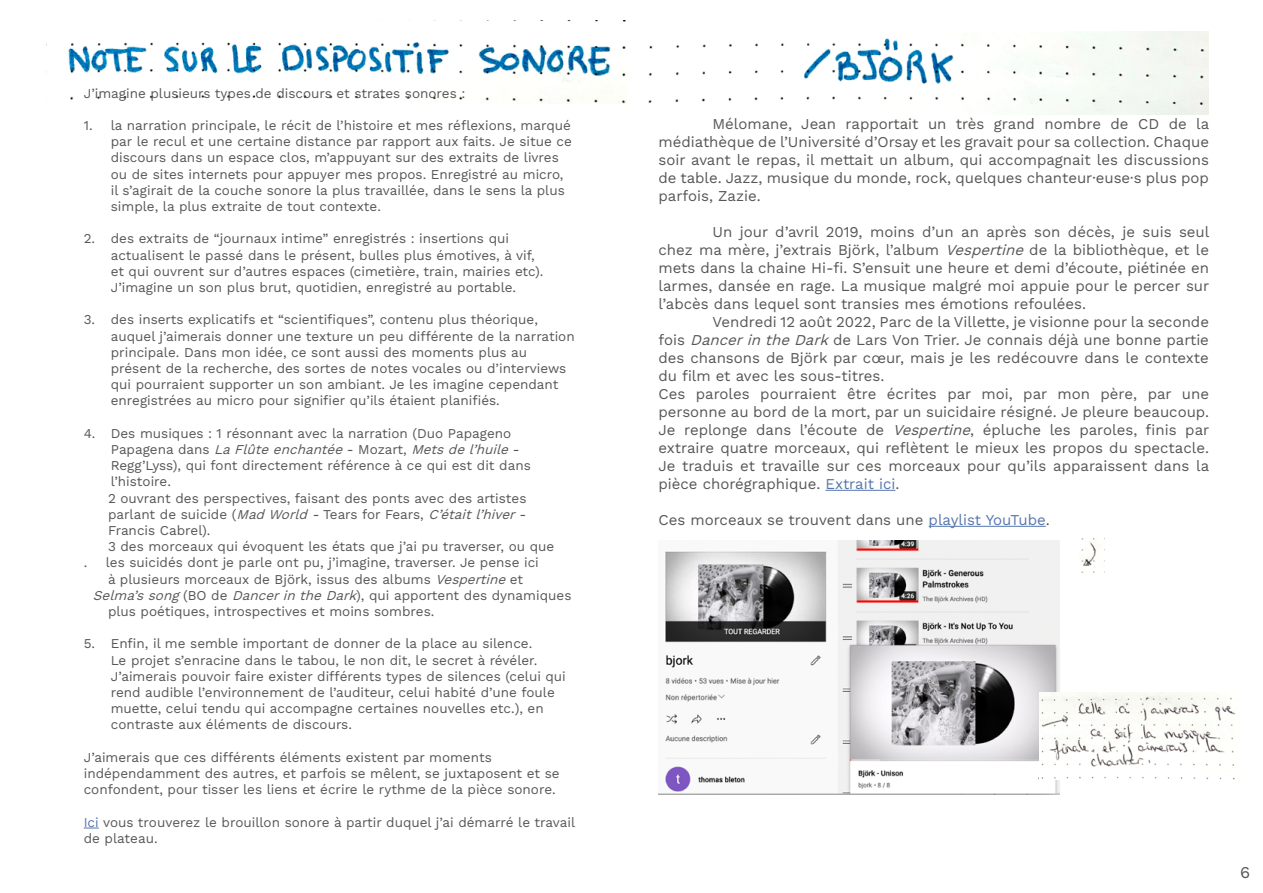
<style>
.page{position:relative;width:1263px;height:893px;background:#fff}
.page>*{position:absolute;margin:0;border:0;box-sizing:border-box;transform-origin:0 0}
.t1{font:16.5px "Work Sans";color:#575756}
.t2{font:15px/18px "Work Sans";color:#575756;text-align:justify}
.t3{font:13.5px/16.2px "Work Sans";color:#575756}
.t4{font:italic 13.5px "Work Sans";color:#575756}
.s1{font-style:normal}
.s2{font-style:italic}
.s3{color:#5576af}
</style>
<div class="page">
<img style="left:46px;top:20px;width:581px;height:83px">
<hr style="left:825px;top:490px;width:70px;height:1px;background:#5576af">
<hr style="left:929px;top:526px;width:117px;height:1px;background:#5576af">
<img style="left:658px;top:540px;width:402px;height:254px">
<img style="left:1081px;top:538px;width:24px;height:34px">
<img style="left:1039px;top:692px;width:197px;height:87px">
<svg style="left:84px;top:828px;width:15px;height:1px"></svg>
<img style="left:648px;top:32px;width:561px;height:83px">
<p class="t3" style="left:84px;top:84px;width:383px">J’imagine plusieurs types de discours et strates sonores :</p>
<p class="t3" style="left:111px;top:117px;width:463px;text-indent:-27px">1. la narration principale, le récit de l’histoire et mes réflexions, marqué par le recul et une certaine distance par rapport aux faits. Je situe ce discours dans un espace clos, m’appuyant sur des extraits de livres ou de sites internets pour appuyer mes propos. Enregistré au micro, il s’agirait de la couche sonore la plus travaillée, dans le sens la plus simple, la plus extraite de tout contexte.</p>
<p class="t3" style="left:111px;top:230px;width:434px;text-indent:-27px">2. des extraits de “journaux intime” enregistrés : insertions qui actualisent le passé dans le présent, bulles plus émotives, à vif, et qui ouvrent sur d’autres espaces (cimetière, train, mairies etc).<br>J’imagine un son plus brut, quotidien, enregistré au portable.</p>
<p class="t3" style="left:111px;top:311px;width:465px;text-indent:-27px">3. des inserts explicatifs et “scientifiques”, contenu plus théorique, auquel j’aimerais donner une texture un peu différente de la narration principale. Dans mon idée, ce sont aussi des moments plus au présent de la recherche, des sortes de notes vocales ou d’interviews qui pourraient supporter un son ambiant. Je les imagine cependant enregistrées au micro pour signifier qu’ils étaient planifiés.</p>
<p class="t3" style="left:84px;top:425px;width:429px">4. Des musiques : 1 résonnant avec la narration (Duo Papageno</p>
<p class="t4" style="left:111px;top:439px;width:410px"><span class="s1">P a p a g e n a d a n s</span> LaFlûteenchantée<span class="s1">- M o z a rt ,</span> Metsdel’huile<span class="s1">-</span></p>
<p class="t3" style="left:111px;top:457px;width:421px">Regg’Lyss), qui font directement référence à ce qui est dit dans</p>
<p class="t3" style="left:111px;top:473px;width:62px">l’histoire.</p>
<p class="t3" style="left:108px;top:489px;width:420px">2 ouvrant des perspectives, faisant des ponts avec des artistes</p>
<p class="t3" style="left:108px;top:506px;width:420px">parlant de suicide (<span class="s2">MadWorld-</span>Tears for Fears, <span class="s2">C’étaitl’hiver</span>-</p>
<p class="t3" style="left:108px;top:522px;width:104px">Francis Cabrel).</p>
<p class="t3" style="left:108px;top:538px;width:448px">3 des morceaux qui évoquent les états que j’ai pu traverser, ou que</p>
<p class="t3" style="left:84px;top:554px;width:5px">.</p>
<p class="t3" style="left:106px;top:554px;width:434px">les suicidés dont je parle ont pu, j’imagine, traverser. Je pense ici</p>
<p class="t3" style="left:108px;top:570px;width:417px">à plusieurs morceaux de Björk, issus des albums <span class="s2">Vespertine</span>et</p>
<p class="t3" style="left:93px;top:587px;width:480px"><span class="s2">Selma’ssong</span>(BO de <span class="s2">DancerintheDark</span>), qui apportent des dynamiques</p>
<p class="t3" style="left:108px;top:603px;width:328px">plus poétiques, introspectives et moins sombres.</p>
<p class="t3" style="left:111px;top:635px;width:457px;text-indent:-27px">5. Enfin, il me semble important de donner de la place au silence.<br>Le projet s’enracine dans le tabou, le non dit, le secret à révéler.<br>J’aimerais pouvoir faire exister différents types de silences (celui qui rend audible l’environnement de l’auditeur, celui habité d’une foule muette, celui tendu qui accompagne certaines nouvelles etc.), en contraste aux éléments de discours.</p>
<p class="t3" style="left:84px;top:749px;width:477px">J’aimerais que ces différents éléments existent par moments indépendamment des autres, et parfois se mêlent, se juxtaposent et se confondent, pour tisser les liens et écrire le rythme de la pièce sonore.</p>
<p class="t3" style="left:84px;top:813px;width:493px"><span class="s3">Ici</span> vous trouverez le brouillon sonore à partir duquel j’ai démarré le travail de plateau.</p>
<p class="t2" style="left:658px;top:114px;width:552px;text-indent:54px">Mélomane, Jean rapportait un très grand nombre de CD de la médiathèque de l’Université d’Orsay et les gravait pour sa collection. Chaque soir avant le repas, il mettait un album, qui accompagnait les discussions de table. Jazz, musique du monde, rock, quelques chanteur·euse·s plus pop parfois, Zazie.</p>
<p class="t2" style="left:658px;top:222px;width:552px;text-indent:54px">Un jour d’avril 2019, moins d’un an après son décès, je suis seul chez ma mère, j’extrais Björk, l’album <span class="s2">Vespertine</span>de la bibliothèque, et le mets dans la chaine Hi‑fi. S’ensuit une heure et demi d’écoute, piétinée en larmes, dansée en rage. La musique malgré moi appuie pour le percer sur l’abcès dans lequel sont transies mes émotions refoulées.</p>
<p class="t2" style="left:658px;top:312px;width:552px;text-align:left;text-indent:54px">Vendredi 12 août 2022, Parc de la Villette, je visionne pour la seconde fois <span class="s2">DancerintheDark</span>de Lars Von Trier. Je connais déjà une bonne partie des chansons de Björk par cœur, mais je les redécouvre dans le contexte du film et avec les sous-titres.<br>Ces paroles pourraient être écrites par moi, par mon père, par une personne au bord de la mort, par un suicidaire résigné. Je pleure beaucoup.<br>Je replonge dans l’écoute de <span class="s2">Vespertine</span>, épluche les paroles, finis par extraire quatre morceaux, qui reflètent le mieux les propos du spectacle.<br>Je traduis et travaille sur ces morceaux pour qu’ils apparaissent dans la pièce chorégraphique. <span class="s3">Extrait ici</span>.</p>
<p class="t2" style="left:658px;top:510px;width:393px">Ces morceaux se trouvent dans une <span class="s3">playlist YouTube</span>.</p>
<p class="t1" style="left:1240px;top:860px;width:12px">6</p>
</div>
